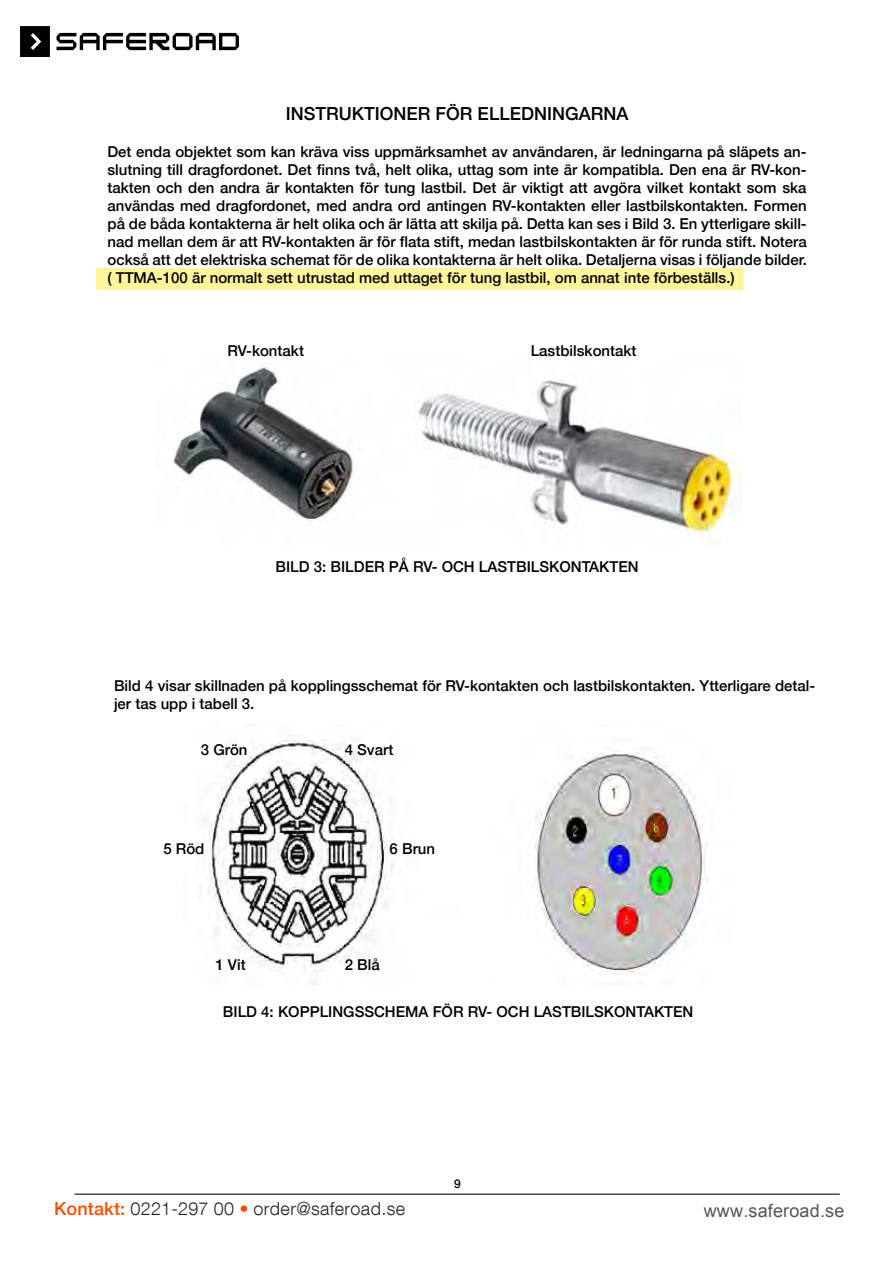
<style>
.page{position:relative;width:893px;height:1263px;background:#fff}
.page>*{position:absolute;margin:0;border:0;box-sizing:border-box;transform-origin:0 0}
.t1{font:300 18px "Helvetica Neue LT Com";letter-spacing:.02em;color:#231f20}
.t2{font:500 18px "Helvetica Neue";color:#000}
.t3{font:18px "Arial";letter-spacing:.01em;color:#55575a}
.t4{font:500 15px/18px "Helvetica Neue";color:#000;text-align:justify}
.t5{font:500 12px "Helvetica Neue";color:#000}
.s1{font-weight:500;color:#ff4d00}
</style>
<div class="page">
<hr style="left:74px;top:1193px;width:766px;height:2px;background:#4b4b4d">
<div style="left:97px;top:268px;width:646px;height:22px;background:#fff59b"></div>
<img style="left:173px;top:366px;width:570px;height:180px">
<img style="left:207px;top:740px;width:501px;height:245px">
<img style="left:21px;top:27px;width:218px;height:30px">
<p class="t2" style="left:286px;top:99px;width:344px">INSTRUKTIONER FÖR ELLEDNINGARNA</p>
<p class="t4" style="left:107px;top:142px;width:701px">Det enda objektet som kan kräva viss uppmärksamhet av användaren, är ledningarna på släpets an&shy;slutning till dragfordonet. Det finns två, helt olika, uttag som inte är kompatibla. Den ena är RV-kon&shy;takten och den andra är kontakten för tung lastbil. Det är viktigt att avgöra vilket kontakt som ska användas med dragfordonet, med andra ord antingen RV-kontakten eller lastbilskontakten. Formen på de båda kontakterna är helt olika och är lätta att skilja på. Detta kan ses i Bild 3. En ytterligare skill&shy;nad mellan dem är att RV-kontakten är för flata stift, medan lastbilskontakten är för runda stift. Notera också att det elektriska schemat för de olika kontakterna är helt olika. Detaljerna visas i följande bilder. ( TTMA-100 är normalt sett utrustad med uttaget för tung lastbil, om annat inte förbeställs.)</p>
<p class="t4" style="left:228px;top:341px;width:78px">RV-kontakt</p>
<p class="t4" style="left:531px;top:341px;width:107px">Lastbilskontakt</p>
<p class="t4" style="left:275px;top:557px;width:365px">BILD 3: BILDER PÅ RV- OCH LASTBILSKONTAKTEN</p>
<p class="t4" style="left:114px;top:676px;width:703px">Bild 4 visar skillnaden på kopplingsschemat för RV-kontakten och lastbilskontakten. Ytterligare detal&shy;jer tas upp i tabell 3.</p>
<p class="t4" style="left:201px;top:740px;width:48px">3 Grön</p>
<p class="t4" style="left:345px;top:740px;width:50px">4 Svart</p>
<p class="t4" style="left:163px;top:839px;width:43px">5 Röd</p>
<p class="t4" style="left:390px;top:839px;width:47px">6 Brun</p>
<p class="t4" style="left:215px;top:955px;width:32px">1 Vit</p>
<p class="t4" style="left:345px;top:955px;width:37px">2 Blå</p>
<p class="t4" style="left:223px;top:1002px;width:472px">BILD 4: KOPPLINGSSCHEMA FÖR RV- OCH LASTBILSKONTAKTEN</p>
<p class="t5" style="left:454px;top:1174px;width:8px">9</p>
<p class="t1" style="left:54px;top:1197px;width:353px"><span class="s1">Kontakt:</span> 0221-297 00 <span class="s1">•</span> order@saferoad.se</p>
<p class="t3" style="left:704px;top:1199px;width:142px">www.saferoad.se</p>
</div>
